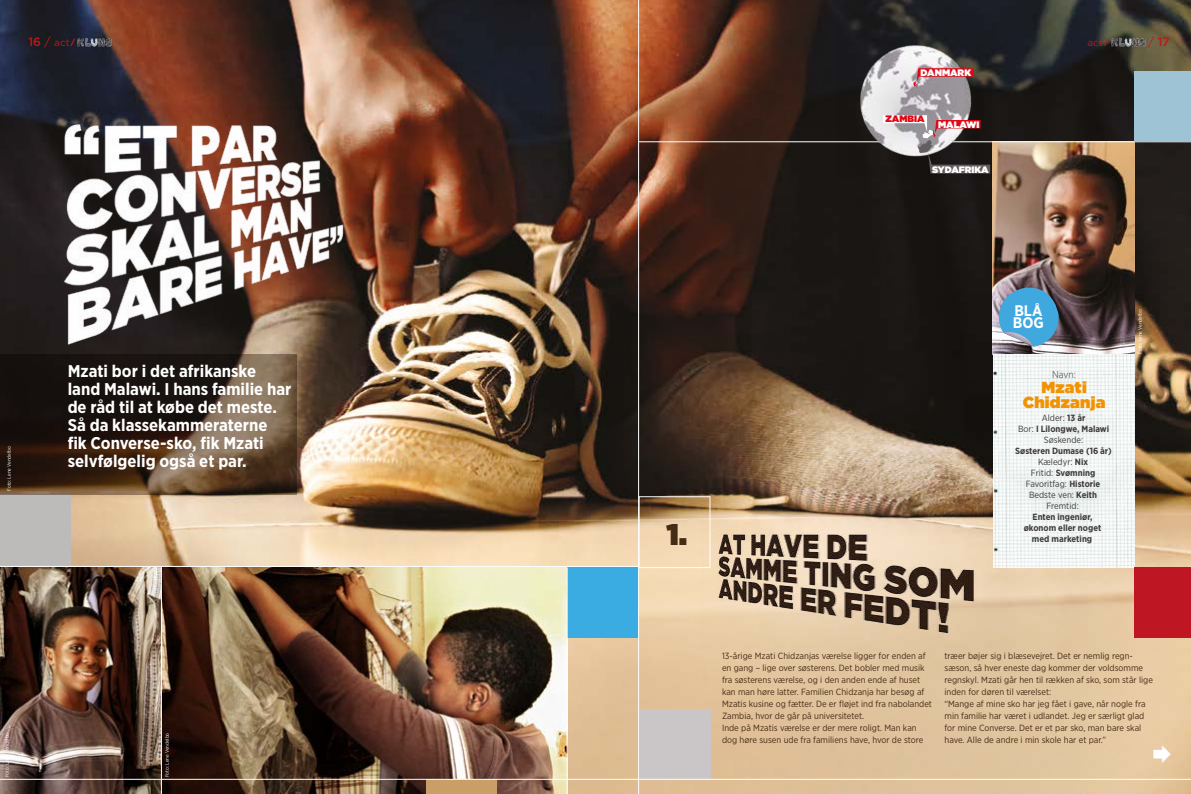
<style>
.page{position:relative;width:1191px;height:794px;background:#fff}
.page>*{position:absolute;margin:0;border:0;box-sizing:border-box;transform-origin:0 0}
.t1{font:900 29.8px "Gotham";color:#452c15}
.t2{font:700 17px/18px "Gotham Narrow";color:#fff}
.t3{font:900 16px/15px "Gotham";letter-spacing:.015em;color:#f39200;text-align:center}
.t4{font:700 15.3px/12.8px "Gotham Narrow";color:#fff}
.t5{font:500 12px "Gotham";color:#c21718}
.t6{font:10px "Gotham";color:#c21718}
.t7{font:300 10px "Gotham Narrow";color:#3f3a3b}
.t8{font:900 9.4px "Gotham";color:#fff}
.t9{font:900 9.4px "Gotham";color:#e30613}
.t10{font:9px/12px "Gotham Narrow";color:#452c15}
.t11{font:700 9px/11px "Gotham Narrow";color:#3f3a3b;text-align:center}
.t12{font:5px "Gotham Narrow";color:#fff}
.s1{font-weight:500;font-size:12px}
.s2{font-size:12px}
.s3{font-weight:900;font-size:8px}
.s4{font-weight:400}
</style>
<div class="page">
<img style="left:0;top:0;width:1191px;height:794px">
<img style="left:0;top:567px;width:566px;height:227px">
<img style="left:1108px;top:35px;width:40px;height:13px">
<img style="left:74px;top:35px;width:40px;height:13px">
<img style="left:992px;top:142px;width:142px;height:425px">
<svg style="left:996px;top:285px;width:63px;height:62px;background:#609fc6"></svg>
<div style="left:567px;top:567px;width:71px;height:71px;background:#3bace2"></div>
<div style="left:1px;top:494px;width:70px;height:72px;background:#bdbaba"></div>
<div style="left:638px;top:496px;width:72px;height:72px;border:1px solid #fff"></div>
<div style="left:639px;top:709px;width:71px;height:71px;background:#cac6c7"></div>
<img style="left:16px;top:105px;width:378px;height:252px">
<img style="left:702px;top:504px;width:312px;height:147px">
<div style="left:1134px;top:567px;width:57px;height:71px;background:#be1622"></div>
<hr style="left:566px;top:567px;width:1px;height:227px;background:#fff">
<div style="left:426px;top:780px;width:71px;height:14px;background:#ca9e67"></div>
<hr style="left:0;top:779px;width:1191px;height:1px;background:#fff">
<hr style="left:0;top:566px;width:639px;height:1px;background:#fff">
<hr style="left:638px;top:0;width:1px;height:794px;background:#fff">
<hr style="left:638px;top:141px;width:553px;height:1px;background:#fff">
<svg style="left:0;top:353px;width:296px;height:141px;background:#3f3023"></svg>
<div style="left:1134px;top:71px;width:57px;height:71px;background:#9ec3d4"></div>
<img style="left:836px;top:14px;width:160px;height:163px">
<svg style="left:883px;top:115px;width:107px;height:58px;background:#7a696a"></svg>
<svg style="left:913px;top:68px;width:60px;height:19px"></svg>
<hr style="left:161px;top:566px;width:1px;height:228px;background:#fff">
<svg style="left:1153px;top:745px;width:18px;height:18px"></svg>
<p class="t6" style="left:28px;top:36px;width:48px"><span class="s1">16</span> <span class="s2">/</span> act <span class="s3">/</span></p>
<p class="t6" style="left:1087px;top:36px;width:22px">act <span class="s3">/</span></p>
<h3 class="t5" style="left:1148px;top:34px;width:23px"><span class="s4">/</span> 17</h3>
<p class="t8" style="left:920px;top:66px;width:52px">DANMARK</p>
<p class="t9" style="left:885px;top:112px;width:41px">ZAMBIA</p>
<p class="t8" style="left:938px;top:117px;width:43px">MALAWI</p>
<p class="t12" style="left:6px;top:491px;width:46px;rotate:-90deg">Foto: Lene Vendelbo</p>
<h2 class="t2" style="left:68px;top:362px;width:225px">Mzati bor i det afrikanske land Malawi. I hans familie har de råd til at købe det meste.<br>Så da klassekammeraterne<br>fik Converse-sko, fik Mzati selvfølgelig også et par.</h2>
<p class="t12" style="left:4px;top:777px;width:46px;rotate:-90deg">Foto: Lene Vendelbo</p>
<p class="t12" style="left:164px;top:777px;width:46px;rotate:-90deg">Foto: Lene Vendelbo</p>
<p class="t8" style="left:932px;top:162px;width:58px">SYDAFRIKA</p>
<h1 class="t1" style="left:666px;top:513px;width:22px">1.</h1>
<h3 class="t4" style="left:1013px;top:304px;width:32px">BLÅ<br>BOG</h3>
<p class="t7" style="left:1052px;top:368px;width:26px">Navn:</p>
<h3 class="t3" style="left:1022px;top:380px;width:84px">Mzati<br>Chidzanja</h3>
<p class="t11" style="left:1018px;top:412px;width:93px"><span class="s4">Alder:</span> 13 år<br><span class="s4">Bor:</span> I Lilongwe, Malawi<br><span class="s4">Søskende:</span></p>
<p class="t11" style="left:1015px;top:445px;width:98px">Søsteren Dumase (16 år)<br><span class="s4">Kæledyr:</span> Nix<br><span class="s4">Fritid:</span> Svømning<br><span class="s4">Favoritfag:</span> Historie<br><span class="s4">Bedste ven:</span> Keith<br><span class="s4">Fremtid:</span></p>
<p class="t11" style="left:1023px;top:511px;width:79px">Enten ingeniør, økonom eller noget med marketing</p>
<p class="t12" style="left:1136px;top:354px;width:46px;rotate:-90deg">Foto: Lene Vendelbo</p>
<p class="t10" style="left:722px;top:650px;width:211px">13-årige Mzati Chidzanjas værelse ligger for enden af en gang – lige over søsterens. Det bobler med musik fra søsterens værelse, og i den anden ende af huset kan man høre latter. Familien Chidzanja har besøg af Mzatis kusine og fætter. De er fløjet ind fra nabolandet Zambia, hvor de går på universitetet.<br>Inde på Mzatis værelse er der mere roligt. Man kan dog høre susen ude fra familiens have, hvor de store</p>
<p class="t10" style="left:944px;top:650px;width:210px">træer bøjer sig i blæsevejret. Det er nemlig regn&shy;sæson, så hver eneste dag kommer der voldsomme regnskyl. Mzati går hen til rækken af sko, som står lige inden for døren til værelset:<br>“Mange af mine sko har jeg fået i gave, når nogle fra min familie har været i udlandet. Jeg er særligt glad for mine Converse. Det er et par sko, man bare skal have. Alle de andre i min skole har et par.”</p>
</div>
